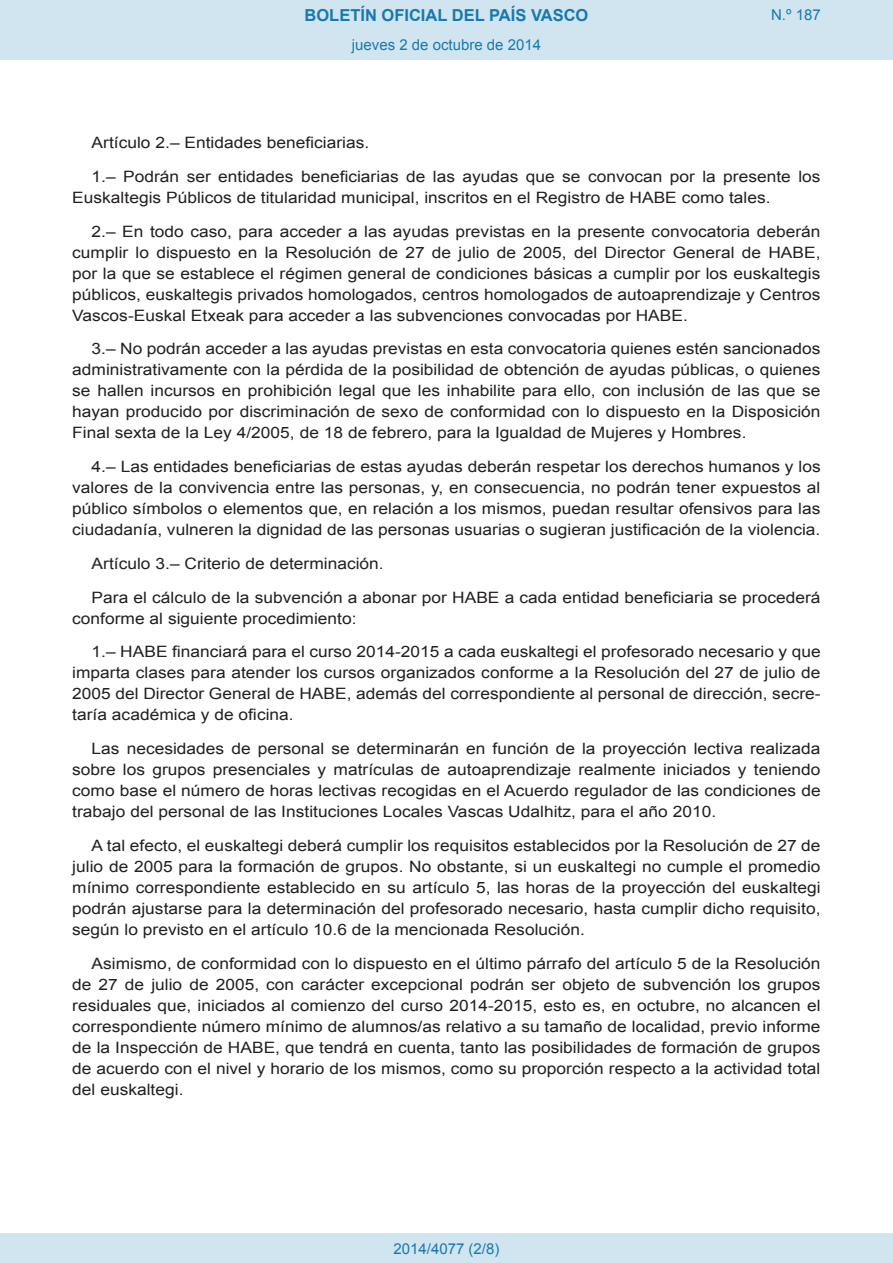
<style>
.page{position:relative;width:893px;height:1263px;background:#fff}
.page>*{position:absolute;margin:0;border:0;box-sizing:border-box;transform-origin:0 0}
.t1{font:700 16.5px "Arial";color:#1879ad}
.BOPVDetalle{font:15.6px/21px "Arial";color:#231f20;text-align:justify;scale:1.11 1}
.Paginacion_Centro{font:15px "Arial";color:#1879ad}
</style>
<div class="page">
<div style="left:0;top:0;width:893px;height:60px;background:#d0e5f0"></div>
<div style="left:0;top:1233px;width:893px;height:30px;background:#d0e5f0"></div>
<p class="t1" style="left:305px;top:4px;width:285px">BOLETÍN OFICIAL DEL PAÍS VASCO</p>
<p class="Paginacion_Centro" style="left:352px;top:35px;width:191px">jueves 2 de octubre de 2014</p>
<p class="Paginacion_Centro" style="left:771px;top:5px;width:51px">N.º 187</p>
<p class="BOPVDetalle" style="left:92px;top:132px;width:252px">Artículo 2.– Entidades beneficiarias.</p>
<p class="BOPVDetalle" style="left:72px;top:166px;width:676px;text-indent:19px">1.– Podrán ser entidades beneficiarias de las ayudas que se convocan por la presente los<br>Euskaltegis Públicos de titularidad municipal, inscritos en el Registro de HABE como tales.</p>
<p class="BOPVDetalle" style="left:72px;top:221px;width:676px;text-indent:19px">2.– En todo caso, para acceder a las ayudas previstas en la presente convocatoria deberán cumplir lo dispuesto en la Resolución de 27 de julio de 2005, del Director General de HABE, por la que se establece el régimen general de condiciones básicas a cumplir por los euskaltegis públicos, euskaltegis privados homologados, centros homologados de autoaprendizaje y Centros Vascos-Euskal Etxeak para acceder a las subvenciones convocadas por HABE.</p>
<p class="BOPVDetalle" style="left:72px;top:339px;width:676px;text-indent:19px">3.– No podrán acceder a las ayudas previstas en esta convocatoria quienes estén sancionados administrativamente con la pérdida de la posibilidad de obtención de ayudas públicas, o quienes se hallen incursos en prohibición legal que les inhabilite para ello, con inclusión de las que se hayan producido por discriminación de sexo de conformidad con lo dispuesto en la Disposición Final sexta de la Ley 4/2005, de 18 de febrero, para la Igualdad de Mujeres y Hombres.</p>
<p class="BOPVDetalle" style="left:72px;top:456px;width:676px;text-indent:19px">4.– Las entidades beneficiarias de estas ayudas deberán respetar los derechos humanos y los valores de la convivencia entre las personas, y, en consecuencia, no podrán tener expuestos al público símbolos o elementos que, en relación a los mismos, puedan resultar ofensivos para las ciudadanía, vulneren la dignidad de las personas usuarias o sugieran justificación de la violencia.</p>
<p class="BOPVDetalle" style="left:92px;top:553px;width:265px">Artículo 3.– Criterio de determinación.</p>
<p class="BOPVDetalle" style="left:72px;top:587px;width:675px;text-indent:19px">Para el cálculo de la subvención a abonar por HABE a cada entidad beneficiaria se procederá conforme al siguiente procedimiento:</p>
<p class="BOPVDetalle" style="left:72px;top:642px;width:676px;text-indent:19px">1.– HABE financiará para el curso 2014-2015 a cada euskaltegi el profesorado necesario y que imparta clases para atender los cursos organizados conforme a la Resolución del 27 de julio de 2005 del Director General de HABE, además del correspondiente al personal de dirección, secre&shy;taría académica y de oficina.</p>
<p class="BOPVDetalle" style="left:72px;top:738px;width:676px;text-indent:19px">Las necesidades de personal se determinarán en función de la proyección lectiva realizada sobre los grupos presenciales y matrículas de autoaprendizaje realmente iniciados y teniendo como base el número de horas lectivas recogidas en el Acuerdo regulador de las condiciones de trabajo del personal de las Instituciones Locales Vascas Udalhitz, para el año 2010.</p>
<p class="BOPVDetalle" style="left:72px;top:835px;width:676px;text-indent:19px">A tal efecto, el euskaltegi deberá cumplir los requisitos establecidos por la Resolución de 27 de julio de 2005 para la formación de grupos. No obstante, si un euskaltegi no cumple el promedio mínimo correspondiente establecido en su artículo 5, las horas de la proyección del euskaltegi podrán ajustarse para la determinación del profesorado necesario, hasta cumplir dicho requisito, según lo previsto en el artículo 10.6 de la mencionada Resolución.</p>
<p class="BOPVDetalle" style="left:72px;top:953px;width:676px;text-indent:19px">Asimismo, de conformidad con lo dispuesto en el último párrafo del artículo 5 de la Resolución de 27 de julio de 2005, con carácter excepcional podrán ser objeto de subvención los grupos residuales que, iniciados al comienzo del curso 2014-2015, esto es, en octubre, no alcancen el correspondiente número mínimo de alumnos/as relativo a su tamaño de localidad, previo informe de la Inspección de HABE, que tendrá en cuenta, tanto las posibilidades de formación de grupos de acuerdo con el nivel y horario de los mismos, como su proporción respecto a la actividad total del euskaltegi.</p>
<p class="Paginacion_Centro" style="left:393px;top:1238px;width:107px">2014/4077 (2/8)</p>
</div>
